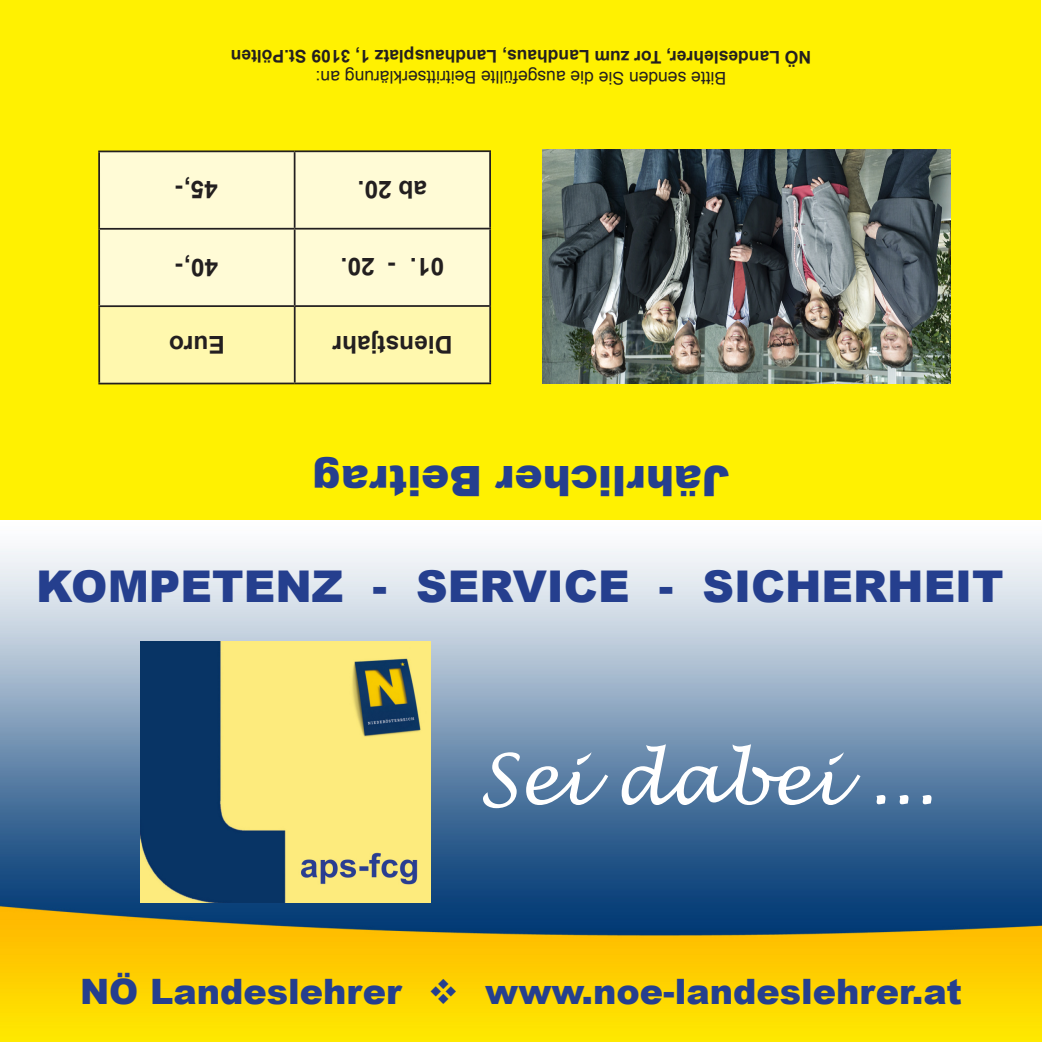
<style>
.page{position:relative;width:1042px;height:1042px;background:#fff}
.page>*{position:absolute;margin:0;border:0;box-sizing:border-box;transform-origin:0 0}
.t1{font:italic 70px "Lucida Handwriting";color:#fff}
.t2{font:900 43.75px "Arial";color:#253f8e}
.t3{font:900 42px "Arial";color:#253f8e}
.t4{font:900 35px "Arial";color:#253f8e}
.t5{font:700 24.5px "Arial";color:#231f20}
.t6{font:700 17.5px "Arial";color:#231f20}
.t7{font:17.5px "Arial";color:#231f20}
</style>
<div class="page">
<div style="left:1px;top:1px;width:1040px;height:519px;background:#fff101"></div>
<img style="left:0;top:549px;width:1042px;height:493px">
<img style="left:141px;top:641px;width:289px;height:262px">
<div style="left:100px;top:307px;width:389px;height:76px;background:#fff8ae"></div>
<div style="left:100px;top:152px;width:389px;height:153px;background:#fffbd6"></div>
<hr style="left:295px;top:382px;width:196px;height:2px;background:#231f20">
<hr style="left:489px;top:307px;width:2px;height:75px;background:#231f20">
<hr style="left:98px;top:383px;width:197px;height:1px;background:#231f20">
<hr style="left:294px;top:307px;width:2px;height:76px;background:#231f20">
<hr style="left:98px;top:307px;width:2px;height:76px;background:#231f20">
<hr style="left:295px;top:305px;width:196px;height:2px;background:#231f20">
<hr style="left:489px;top:229px;width:2px;height:76px;background:#231f20">
<hr style="left:98px;top:305px;width:197px;height:2px;background:#231f20">
<hr style="left:294px;top:230px;width:2px;height:75px;background:#231f20">
<hr style="left:98px;top:230px;width:2px;height:75px;background:#231f20">
<hr style="left:295px;top:228px;width:196px;height:2px;background:#231f20">
<hr style="left:489px;top:152px;width:2px;height:76px;background:#231f20">
<hr style="left:98px;top:228px;width:197px;height:2px;background:#231f20">
<hr style="left:294px;top:152px;width:1px;height:76px;background:#231f20">
<hr style="left:98px;top:152px;width:2px;height:76px;background:#231f20">
<hr style="left:295px;top:150px;width:196px;height:2px;background:#231f20">
<hr style="left:98px;top:150px;width:197px;height:2px;background:#231f20">
<img style="left:542px;top:149px;width:408px;height:234px">
<p class="t6" style="left:811px;top:68px;width:582px;rotate:-180deg">NÖ Landeslehrer, Tor zum Landhaus, Landhausplatz 1, 3109 St.Pölten</p>
<p class="t7" style="left:726px;top:89px;width:412px;rotate:-180deg">Bitte senden Sie die ausgefüllte Beitrittserklärung an:</p>
<p class="t5" style="left:218px;top:206px;width:44px;rotate:180deg">45,-</p>
<p class="t5" style="left:427px;top:206px;width:71px;rotate:180deg">ab 20.</p>
<p class="t5" style="left:218px;top:283px;width:44px;rotate:180deg">40,-</p>
<p class="t5" style="left:444px;top:283px;width:105px;rotate:180deg">01. - 20.</p>
<p class="t5" style="left:225px;top:361px;width:57px;rotate:180deg">Euro</p>
<p class="t5" style="left:452px;top:361px;width:121px;rotate:180deg">Dienstjahr</p>
<p class="t3" style="left:729px;top:511px;width:418px;rotate:-180deg">Jährlicher Beitrag</p>
<p class="t2" style="left:36px;top:554px;width:969px">KOMPETENZ - SERVICE - SICHERHEIT</p>
<p class="t1" style="left:478px;top:737px;width:458px">Sei dabei ...</p>
<p class="t4" style="left:80px;top:966px;width:883px">NÖ Landeslehrer ❖ www.noe-landeslehrer.at</p>
</div>
